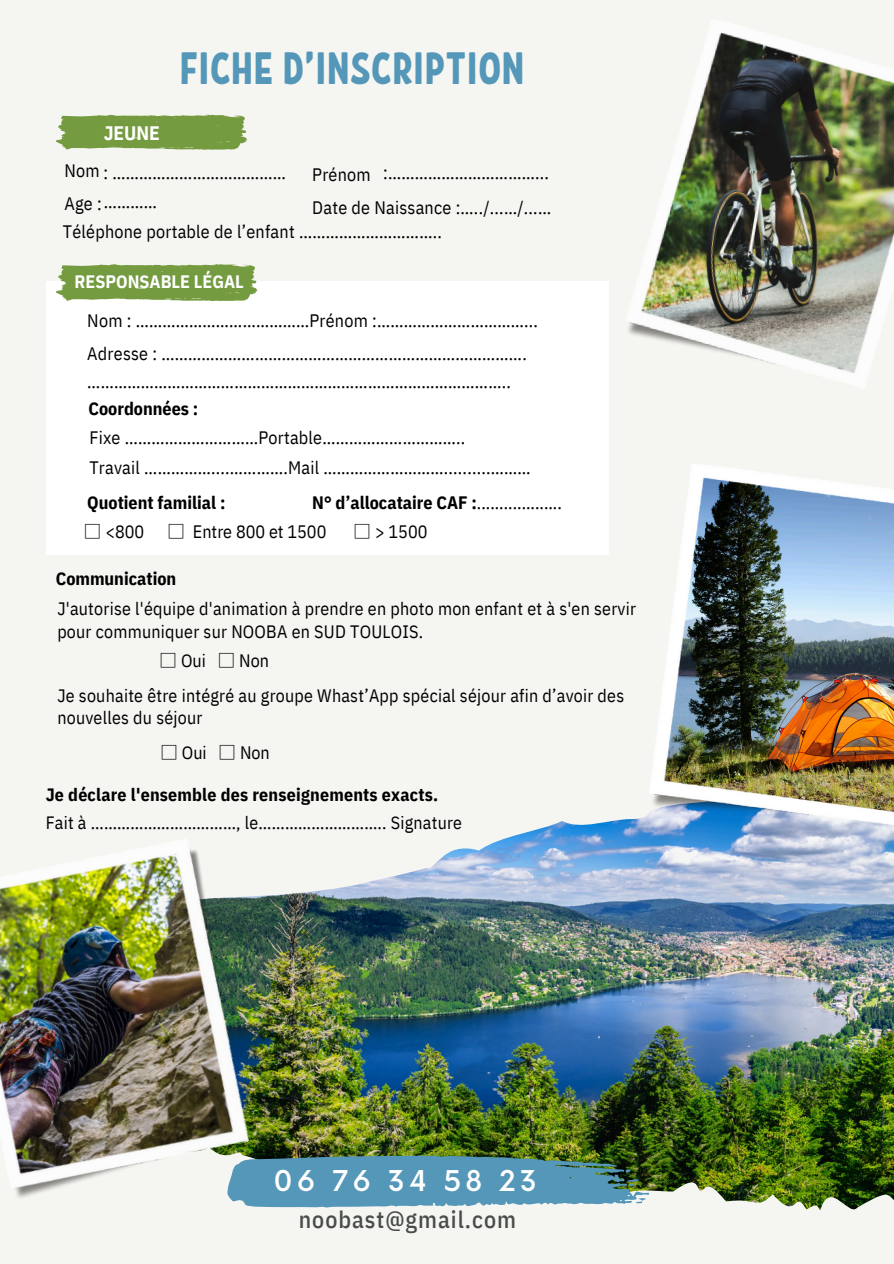
<style>
.page{position:relative;width:894px;height:1264px;background:#fff}
.page>*{position:absolute;margin:0;border:0;box-sizing:border-box;transform-origin:0 0}
.t1{font:45.15px "RF Krabuler";color:#5497b8}
.t2{font:500 27.9px "Now";letter-spacing:.15em;color:#fff}
.t3{font:500 23.85px "IBM Plex Sans Cond";letter-spacing:.04em;color:#484d49}
.t4{font:700 19.5px "IBM Plex Sans Cond";color:#fff}
.t5{font:18px "IBM Plex Sans Cond";letter-spacing:.015em;color:#000}
.t6{font:700 18px "IBM Plex Sans Cond";color:#000}
.t7{font:700 18px "IBM Plex Sans Cond";color:#fff}
.t8{font:17.85px/22.5px "IBM Plex Sans Cond";letter-spacing:.015em;color:#000}
.t9{font:700 17.85px "IBM Plex Sans Cond";letter-spacing:.015em;color:#000}
.s1{font-weight:400}
.s2{font-family:"Noto Sans CJ Ksc"}
</style>
<div class="page">
<div style="left:0;top:0;width:893px;height:1263px;background:#f5f5f1"></div>
<img style="left:294px;top:813px;width:599px;height:397px">
<img style="left:649px;top:465px;width:244px;height:360px">
<svg style="left:56px;top:114px;width:191px;height:36px;background:#85a656"></svg>
<div style="left:46px;top:282px;width:562px;height:273px;background:#fff"></div>
<svg style="left:56px;top:264px;width:201px;height:37px;background:#82a553"></svg>
<img style="left:627px;top:20px;width:266px;height:368px">
<img style="left:0;top:842px;width:294px;height:366px">
<svg style="left:227px;top:1155px;width:422px;height:52px;background:#5994a8"></svg>
<p class="t4" style="left:104px;top:120px;width:58px">JEUNE</p>
<p class="t1" style="left:179px;top:38px;width:346px">FICHE D’INSCRIPTION</p>
<p class="t5" style="left:64px;top:158px;width:37px">Nom</p>
<p class="t5" style="left:103px;top:161px;width:184px">: …………………………………</p>
<h4 class="t5" style="left:383px;top:161px;width:167px">:……………………………...</h4>
<p class="t5" style="left:64px;top:190px;width:94px">Age :…………</p>
<p class="t5" style="left:312px;top:162px;width:60px">Prénom</p>
<p class="t5" style="left:312px;top:195px;width:240px">Date de Naissance :…../...…/...…</p>
<p class="t5" style="left:63px;top:220px;width:380px">Téléphone portable de l’enfant …………………………..</p>
<p class="t7" style="left:75px;top:269px;width:171px">RESPONSABLE LÉGAL</p>
<p class="t5" style="left:87px;top:308px;width:452px">Nom : …………………………………Prénom :……………………………...</p>
<h4 class="t5" style="left:87px;top:341px;width:441px">Adresse : ……………………………………………………………………….</h4>
<p class="t5" style="left:87px;top:369px;width:425px">…………………………………………………………………………………..</p>
<h5 class="t6" style="left:88px;top:397px;width:111px">Coordonnées :</h5>
<p class="t5" style="left:89px;top:425px;width:377px">Fixe …………………………Portable…………………………..</p>
<p class="t5" style="left:89px;top:455px;width:442px">Travail ……………....………….Mail ………………………..........………</p>
<p class="t6" style="left:312px;top:490px;width:251px">N° d’allocataire CAF :<span class="s1">...................</span></p>
<p class="t6" style="left:87px;top:490px;width:140px">Quotient familial :</p>
<h5 class="t5" style="left:83px;top:520px;width:62px"><span class="s2">□</span> &lt;800</h5>
<h5 class="t5" style="left:167px;top:520px;width:161px"><span class="s2">□</span> Entre 800 et 1500</h5>
<h5 class="t5" style="left:353px;top:520px;width:76px"><span class="s2">□</span> &gt; 1500</h5>
<p class="t6" style="left:56px;top:567px;width:122px">Communication</p>
<p class="t8" style="left:57px;top:597px;width:580px">J'autorise l'équipe d'animation à prendre en photo mon enfant et à s'en servir pour communiquer sur NOOBA en SUD TOULOIS.</p>
<p class="t5" style="left:159px;top:648px;width:111px"><span class="s2">□</span> Oui <span class="s2">□</span> Non</p>
<h2 class="t8" style="left:57px;top:684px;width:568px;line-height:21.3px">Je souhaite être intégré au groupe Whast’App spécial séjour afin d’avoir des nouvelles du séjour</h2>
<h5 class="t5" style="left:160px;top:740px;width:111px"><span class="s2">□</span> Oui <span class="s2">□</span> Non</h5>
<p class="t9" style="left:46px;top:782px;width:394px">Je déclare l'ensemble des renseignements exacts.</p>
<p class="t8" style="left:46px;top:810px;width:417px">Fait à ……………………………, le……………………….. Signature</p>
<p class="t2" style="left:273px;top:1165px;width:265px">06 76 34 58 23</p>
<p class="t3" style="left:299px;top:1203px;width:219px">noobast@gmail.com</p>
</div>
